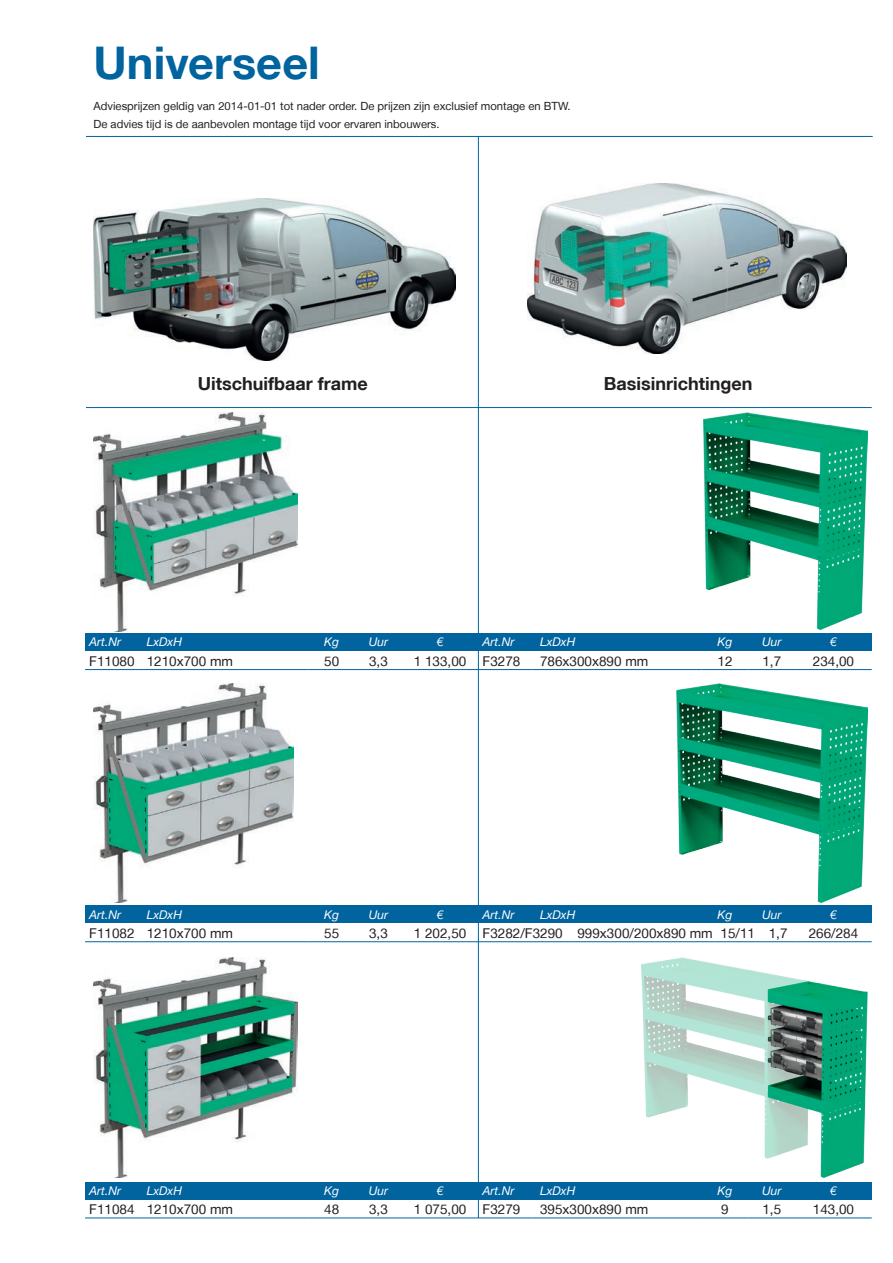
<style>
.page{position:relative;width:893px;height:1263px;background:#fff}
.page>*{position:absolute;margin:0;border:0;box-sizing:border-box;transform-origin:0 0}
.t1{font:700 45px "Helvetica Neue LT";color:#01649f}
.t2{font:700 18px "Helvetica Neue LT";color:#231f20}
.t3{font:13.5px "Helvetica Neue LT";color:#231f20}
.t4{font:italic 12px "Helvetica Neue LT";color:#fff}
.t5{font:11.25px/17.7px "Helvetica Neue LT";color:#231f20}
</style>
<div class="page">
<img style="left:94px;top:198px;width:361px;height:162px">
<img style="left:94px;top:412px;width:203px;height:220px">
<img style="left:94px;top:683px;width:199px;height:220px">
<img style="left:94px;top:958px;width:203px;height:219px">
<hr style="left:478px;top:136px;width:1px;height:1082px;background:#01649f">
<hr style="left:86px;top:407px;width:786px;height:1px;background:#01649f">
<hr style="left:86px;top:136px;width:787px;height:1px;background:#01649f">
<img style="left:527px;top:183px;width:319px;height:171px">
<img style="left:704px;top:412px;width:163px;height:217px">
<img style="left:677px;top:683px;width:190px;height:220px">
<img style="left:641px;top:958px;width:226px;height:219px">
<div style="left:85px;top:634px;width:787px;height:17px;background:#01649f"></div>
<div style="left:85px;top:906px;width:787px;height:17px;background:#01649f"></div>
<div style="left:85px;top:1182px;width:787px;height:17px;background:#01649f"></div>
<hr style="left:85px;top:669px;width:53px;height:1px;background:#01649f">
<hr style="left:138px;top:669px;width:170px;height:1px;background:#01649f">
<hr style="left:308px;top:669px;width:47px;height:1px;background:#01649f">
<hr style="left:355px;top:669px;width:47px;height:1px;background:#01649f">
<hr style="left:402px;top:669px;width:76px;height:1px;background:#01649f">
<hr style="left:478px;top:669px;width:53px;height:1px;background:#01649f">
<hr style="left:531px;top:669px;width:171px;height:1px;background:#01649f">
<hr style="left:702px;top:669px;width:46px;height:1px;background:#01649f">
<hr style="left:748px;top:669px;width:47px;height:1px;background:#01649f">
<hr style="left:795px;top:669px;width:77px;height:1px;background:#01649f">
<hr style="left:85px;top:941px;width:53px;height:1px;background:#01649f">
<hr style="left:138px;top:941px;width:170px;height:1px;background:#01649f">
<hr style="left:308px;top:941px;width:47px;height:1px;background:#01649f">
<hr style="left:355px;top:941px;width:47px;height:1px;background:#01649f">
<hr style="left:402px;top:941px;width:76px;height:1px;background:#01649f">
<hr style="left:478px;top:941px;width:91px;height:1px;background:#01649f">
<hr style="left:569px;top:941px;width:145px;height:1px;background:#01649f">
<hr style="left:714px;top:941px;width:47px;height:1px;background:#01649f">
<hr style="left:761px;top:941px;width:34px;height:1px;background:#01649f">
<hr style="left:795px;top:941px;width:77px;height:1px;background:#01649f">
<hr style="left:85px;top:1217px;width:53px;height:1px;background:#01649f">
<hr style="left:138px;top:1217px;width:170px;height:1px;background:#01649f">
<hr style="left:308px;top:1217px;width:47px;height:1px;background:#01649f">
<hr style="left:355px;top:1217px;width:47px;height:1px;background:#01649f">
<hr style="left:402px;top:1217px;width:76px;height:1px;background:#01649f">
<hr style="left:478px;top:1217px;width:53px;height:1px;background:#01649f">
<hr style="left:531px;top:1217px;width:171px;height:1px;background:#01649f">
<hr style="left:702px;top:1217px;width:46px;height:1px;background:#01649f">
<hr style="left:748px;top:1217px;width:47px;height:1px;background:#01649f">
<hr style="left:795px;top:1217px;width:77px;height:1px;background:#01649f">
<h1 class="t1" style="left:94px;top:35px;width:228px">Universeel</h1>
<p class="t5" style="left:94px;top:97px;width:479px">Adviesprijzen geldig van 2014-01-01 tot nader order. De prijzen zijn exclusief montage en BTW.<br>De advies tijd is de aanbevolen montage tijd voor ervaren inbouwers.</p>
<h2 class="t2" style="left:198px;top:372px;width:171px">Uitschuifbaar frame</h2>
<h2 class="t2" style="left:604px;top:372px;width:150px">Basisinrichtingen</h2>
<p class="t4" style="left:89px;top:635px;width:33px">Art.Nr</p>
<p class="t4" style="left:147px;top:635px;width:37px">LxDxH</p>
<p class="t4" style="left:324px;top:635px;width:16px">Kg</p>
<p class="t4" style="left:369px;top:635px;width:21px">Uur</p>
<p class="t4" style="left:437px;top:635px;width:8px">€</p>
<p class="t4" style="left:483px;top:635px;width:33px">Art.Nr</p>
<p class="t4" style="left:540px;top:635px;width:37px">LxDxH</p>
<p class="t4" style="left:718px;top:635px;width:16px">Kg</p>
<p class="t4" style="left:762px;top:635px;width:21px">Uur</p>
<p class="t4" style="left:830px;top:635px;width:8px">€</p>
<p class="t3" style="left:89px;top:653px;width:145px">F11080 1210x700 mm</p>
<p class="t3" style="left:324px;top:653px;width:17px">50</p>
<p class="t3" style="left:369px;top:653px;width:20px">3,3</p>
<p class="t3" style="left:414px;top:653px;width:108px">1 133,00 F3278</p>
<p class="t3" style="left:540px;top:653px;width:110px">786x300x890 mm</p>
<p class="t3" style="left:717px;top:653px;width:17px">12</p>
<p class="t3" style="left:762px;top:653px;width:20px">1,7</p>
<p class="t3" style="left:813px;top:653px;width:43px">234,00</p>
<p class="t4" style="left:89px;top:907px;width:33px">Art.Nr</p>
<p class="t4" style="left:147px;top:907px;width:37px">LxDxH</p>
<p class="t4" style="left:324px;top:907px;width:16px">Kg</p>
<p class="t4" style="left:369px;top:907px;width:21px">Uur</p>
<p class="t4" style="left:437px;top:907px;width:8px">€</p>
<p class="t4" style="left:483px;top:907px;width:33px">Art.Nr</p>
<p class="t4" style="left:540px;top:907px;width:37px">LxDxH</p>
<p class="t4" style="left:718px;top:907px;width:16px">Kg</p>
<p class="t4" style="left:762px;top:907px;width:21px">Uur</p>
<p class="t4" style="left:830px;top:907px;width:8px">€</p>
<p class="t3" style="left:89px;top:925px;width:145px">F11082 1210x700 mm</p>
<p class="t3" style="left:324px;top:925px;width:17px">55</p>
<p class="t3" style="left:369px;top:925px;width:20px">3,3</p>
<p class="t3" style="left:414px;top:925px;width:375px">1 202,50 F3282/F3290 999x300/200x890 mm 15/11 1,7</p>
<p class="t3" style="left:809px;top:925px;width:51px">266/284</p>
<p class="t4" style="left:89px;top:1183px;width:33px">Art.Nr</p>
<p class="t4" style="left:147px;top:1183px;width:37px">LxDxH</p>
<p class="t4" style="left:324px;top:1183px;width:16px">Kg</p>
<p class="t4" style="left:369px;top:1183px;width:21px">Uur</p>
<p class="t4" style="left:437px;top:1183px;width:8px">€</p>
<p class="t4" style="left:483px;top:1183px;width:33px">Art.Nr</p>
<p class="t4" style="left:540px;top:1183px;width:37px">LxDxH</p>
<p class="t4" style="left:718px;top:1183px;width:16px">Kg</p>
<p class="t4" style="left:762px;top:1183px;width:21px">Uur</p>
<p class="t4" style="left:830px;top:1183px;width:8px">€</p>
<p class="t3" style="left:89px;top:1201px;width:145px">F11084 1210x700 mm</p>
<p class="t3" style="left:324px;top:1201px;width:17px">48</p>
<p class="t3" style="left:369px;top:1201px;width:20px">3,3</p>
<p class="t3" style="left:414px;top:1201px;width:108px">1 075,00 F3279</p>
<p class="t3" style="left:540px;top:1201px;width:110px">395x300x890 mm</p>
<p class="t3" style="left:721px;top:1201px;width:9px">9</p>
<p class="t3" style="left:762px;top:1201px;width:20px">1,5</p>
<p class="t3" style="left:813px;top:1201px;width:43px">143,00</p>
</div>
